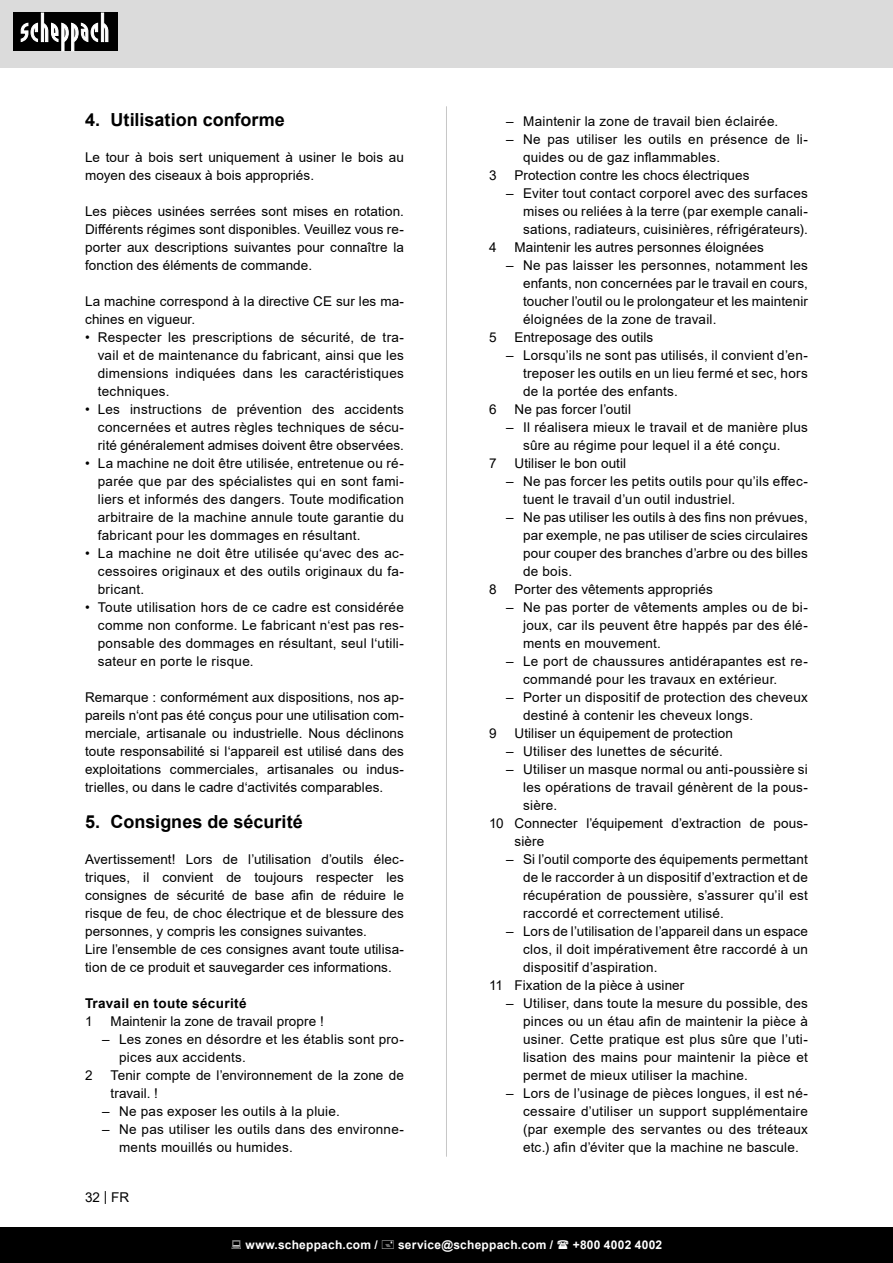
<style>
.page{position:relative;width:893px;height:1263px;background:#fff}
.page>*{position:absolute;margin:0;border:0;box-sizing:border-box;transform-origin:0 0}
.t1{font:700 18px "Arial";color:#000}
.t2{font:13.5px/18px "Arial";letter-spacing:.02em;color:#000;text-align:justify}
.t3{font:700 13.5px "Arial";letter-spacing:.025em;color:#000}
.t4{font:700 12px "Arial";letter-spacing:.02em;color:#fff}
</style>
<div class="page">
<div style="left:0;top:0;width:893px;height:67px;background:#dbdbdb"></div>
<div style="left:0;top:1227px;width:893px;height:36px;background:#000"></div>
<div style="left:13px;top:13px;width:105px;height:38px;background:#000"></div>
<svg style="left:21px;top:13px;width:87px;height:38px"></svg>
<hr style="left:446px;top:106px;width:1px;height:1051px;background:#c7c7c7">
<p class="t1" style="left:85px;top:107px;width:201px">4. Utilisation conforme</p>
<p class="t2" style="left:85px;top:148px;width:320px">Le tour à bois sert uniquement à usiner le bois au moyen des ciseaux à bois appropriés.</p>
<p class="t2" style="left:85px;top:202px;width:320px">Les pièces usinées serrées sont mises en rotation.<br>Différents régimes sont disponibles. Veuillez vous re&shy;porter aux descriptions suivantes pour connaître la fonction des éléments de commande.</p>
<p class="t2" style="left:85px;top:292px;width:320px">La machine correspond à la directive CE sur les ma&shy;chines en vigueur.</p>
<p class="t2" style="left:98px;top:328px;width:308px;text-indent:-13px">• Respecter les prescriptions de sécurité, de tra&shy;vail et de maintenance du fabricant, ainsi que les dimensions indiquées dans les caractéristiques techniques.</p>
<p class="t2" style="left:98px;top:400px;width:308px;text-indent:-13px">• Les instructions de prévention des accidents concernées et autres règles techniques de sécu&shy;rité généralement admises doivent être observées.</p>
<p class="t2" style="left:98px;top:454px;width:308px;text-indent:-13px">• La machine ne doit être utilisée, entretenue ou ré&shy;parée que par des spécialistes qui en sont fami&shy;liers et informés des dangers. Toute modification arbitraire de la machine annule toute garantie du fabricant pour les dommages en résultant.</p>
<p class="t2" style="left:98px;top:544px;width:308px;text-indent:-13px">• La machine ne doit être utilisée qu‘avec des ac&shy;cessoires originaux et des outils originaux du fa&shy;bricant.</p>
<p class="t2" style="left:98px;top:598px;width:308px;text-indent:-13px">• Toute utilisation hors de ce cadre est considérée comme non conforme. Le fabricant n‘est pas res&shy;ponsable des dommages en résultant, seul l‘utili&shy;sateur en porte le risque.</p>
<p class="t2" style="left:85px;top:688px;width:320px">Remarque : conformément aux dispositions, nos ap&shy;pareils n‘ont pas été conçus pour une utilisation com&shy;merciale, artisanale ou industrielle. Nous déclinons toute responsabilité si l‘appareil est utilisé dans des exploitations commerciales, artisanales ou indus&shy;trielles, ou dans le cadre d‘activités comparables.</p>
<p class="t1" style="left:85px;top:809px;width:219px">5. Consignes de sécurité</p>
<p class="t2" style="left:85px;top:850px;width:320px">Avertissement! Lors de l’utilisation d’outils élec&shy;triques, il convient de toujours respecter les consignes de sécurité de base afin de réduire le risque de feu, de choc électrique et de blessure des personnes, y compris les consignes suivantes.</p>
<p class="t2" style="left:85px;top:940px;width:320px">Lire l’ensemble de ces consignes avant toute utilisa&shy;tion de ce produit et sauvegarder ces informations.</p>
<p class="t3" style="left:85px;top:994px;width:163px">Travail en toute sécurité</p>
<p class="t2" style="left:85px;top:1012px;width:9px">1</p>
<p class="t2" style="left:111px;top:1012px;width:215px">Maintenir la zone de travail propre !</p>
<p class="t2" style="left:119px;top:1030px;width:286px;text-indent:-17px">– Les zones en désordre et les établis sont pro&shy;pices aux accidents.</p>
<p class="t2" style="left:85px;top:1066px;width:9px">2</p>
<p class="t2" style="left:111px;top:1066px;width:295px">Tenir compte de l’environnement de la zone de travail. !</p>
<p class="t2" style="left:102px;top:1102px;width:239px">– Ne pas exposer les outils à la pluie.</p>
<p class="t2" style="left:119px;top:1120px;width:286px;text-indent:-17px">– Ne pas utiliser les outils dans des environne&shy;ments mouillés ou humides.</p>
<p class="t2" style="left:85px;top:1188px;width:46px">32 | FR</p>
<p class="t2" style="left:506px;top:112px;width:274px">– Maintenir la zone de travail bien éclairée.</p>
<p class="t2" style="left:523px;top:130px;width:286px;text-indent:-17px">– Ne pas utiliser les outils en présence de li&shy;quides ou de gaz inflammables.</p>
<p class="t2" style="left:489px;top:166px;width:9px">3</p>
<p class="t2" style="left:514px;top:166px;width:237px">Protection contre les chocs électriques</p>
<p class="t2" style="left:523px;top:184px;width:286px;text-indent:-17px">– Eviter tout contact corporel avec des surfaces mises ou reliées à la terre (par exemple canali&shy;sations, radiateurs, cuisinières, réfrigérateurs).</p>
<p class="t2" style="left:489px;top:238px;width:9px">4</p>
<p class="t2" style="left:514px;top:238px;width:251px">Maintenir les autres personnes éloignées</p>
<p class="t2" style="left:523px;top:256px;width:286px;text-indent:-17px">– Ne pas laisser les personnes, notamment les enfants, non concernées par le travail en cours, toucher l’outil ou le prolongateur et les maintenir éloignées de la zone de travail.</p>
<p class="t2" style="left:489px;top:328px;width:9px">5</p>
<p class="t2" style="left:514px;top:328px;width:140px">Entreposage des outils</p>
<p class="t2" style="left:523px;top:346px;width:286px;text-indent:-17px">– Lorsqu’ils ne sont pas utilisés, il convient d’en&shy;treposer les outils en un lieu fermé et sec, hors de la portée des enfants.</p>
<p class="t2" style="left:489px;top:400px;width:9px">6</p>
<p class="t2" style="left:514px;top:400px;width:118px">Ne pas forcer l’outil</p>
<p class="t2" style="left:523px;top:418px;width:286px;text-indent:-17px">– Il réalisera mieux le travail et de manière plus sûre au régime pour lequel il a été conçu.</p>
<p class="t2" style="left:489px;top:454px;width:9px">7</p>
<p class="t2" style="left:514px;top:454px;width:113px">Utiliser le bon outil</p>
<p class="t2" style="left:523px;top:472px;width:286px;text-indent:-17px">– Ne pas forcer les petits outils pour qu’ils effec&shy;tuent le travail d’un outil industriel.</p>
<p class="t2" style="left:523px;top:508px;width:286px;text-indent:-17px">– Ne pas utiliser les outils à des fins non prévues, par exemple, ne pas utiliser de scies circulaires pour couper des branches d’arbre ou des billes de bois.</p>
<p class="t2" style="left:489px;top:580px;width:9px">8</p>
<p class="t2" style="left:514px;top:580px;width:200px">Porter des vêtements appropriés</p>
<p class="t2" style="left:523px;top:598px;width:286px;text-indent:-17px">– Ne pas porter de vêtements amples ou de bi&shy;joux, car ils peuvent être happés par des élé&shy;ments en mouvement.</p>
<p class="t2" style="left:523px;top:652px;width:286px;text-indent:-17px">– Le port de chaussures antidérapantes est re&shy;commandé pour les travaux en extérieur.</p>
<p class="t2" style="left:523px;top:688px;width:286px;text-indent:-17px">– Porter un dispositif de protection des cheveux destiné à contenir les cheveux longs.</p>
<p class="t2" style="left:489px;top:724px;width:9px">9</p>
<p class="t2" style="left:514px;top:724px;width:220px">Utiliser un équipement de protection</p>
<p class="t2" style="left:506px;top:742px;width:218px">– Utiliser des lunettes de sécurité.</p>
<p class="t2" style="left:523px;top:760px;width:286px;text-indent:-17px">– Utiliser un masque normal ou anti-poussière si les opérations de travail génèrent de la pous&shy;sière.</p>
<p class="t2" style="left:514px;top:814px;width:295px;text-indent:-26px">10 Connecter l’équipement d’extraction de pous&shy;sière</p>
<p class="t2" style="left:523px;top:850px;width:286px;text-indent:-17px">– Si l’outil comporte des équipements permettant de le raccorder à un dispositif d’extraction et de récupération de poussière, s’assurer qu’il est raccordé et correctement utilisé.</p>
<p class="t2" style="left:523px;top:922px;width:286px;text-indent:-17px">– Lors de l’utilisation de l’appareil dans un espace clos, il doit impérativement être raccordé à un dispositif d’aspiration.</p>
<p class="t2" style="left:489px;top:976px;width:197px">11 Fixation de la pièce à usiner</p>
<p class="t2" style="left:523px;top:994px;width:286px;text-indent:-17px">– Utiliser, dans toute la mesure du possible, des pinces ou un étau afin de maintenir la pièce à usiner. Cette pratique est plus sûre que l’uti&shy;lisation des mains pour maintenir la pièce et permet de mieux utiliser la machine.</p>
<p class="t2" style="left:523px;top:1084px;width:286px;text-indent:-17px">– Lors de l’usinage de pièces longues, il est né&shy;cessaire d’utiliser un support supplémentaire (par exemple des servantes ou des tréteaux etc.) afin d’éviter que la machine ne bascule.</p>
<p class="t4" style="left:245px;top:1236px;width:134px">www.scheppach.com /</p>
<p class="t4" style="left:398px;top:1236px;width:157px">service@scheppach.com /</p>
<p class="t4" style="left:573px;top:1236px;width:91px">+800 4002 4002</p>
</div>
